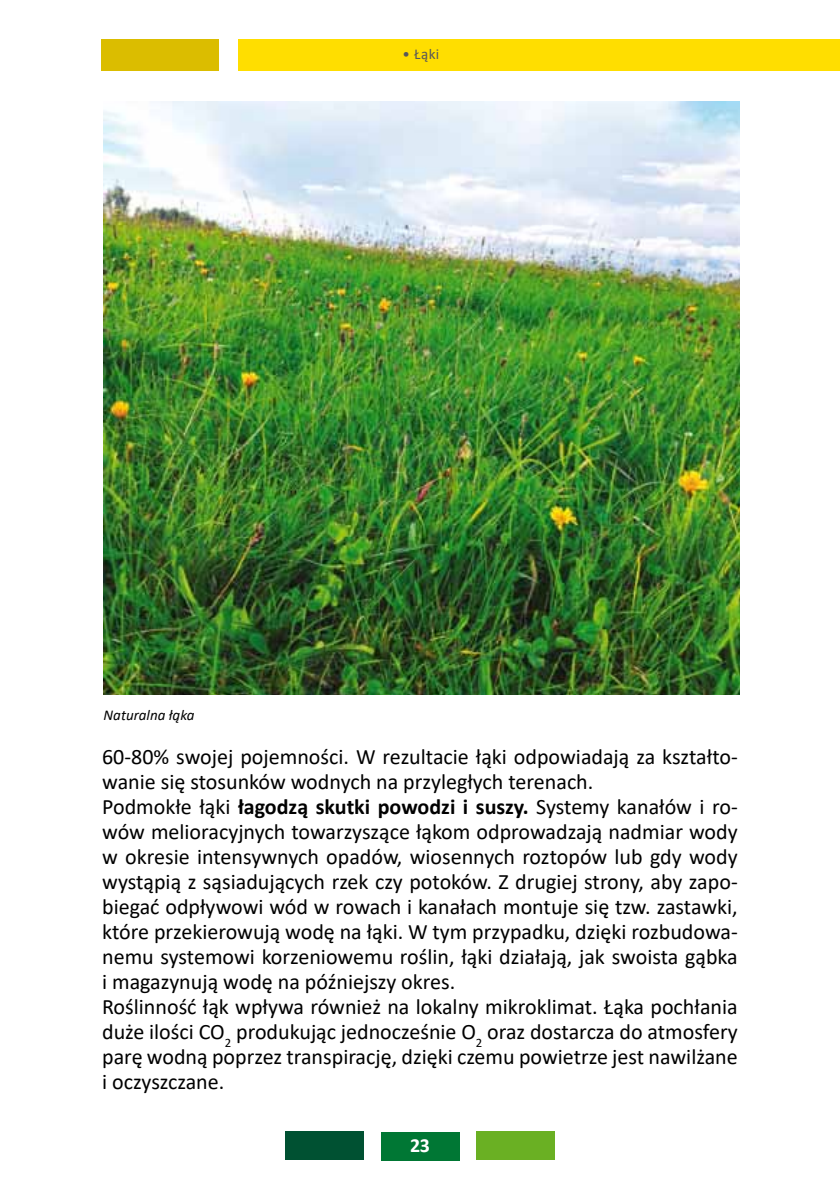
<style>
.page{position:relative;width:840px;height:1191px;background:#fff}
.page>*{position:absolute;margin:0;border:0;box-sizing:border-box;transform-origin:0 0}
.t1{font:22px/25px "Calibri";color:#000}
.t2{font:700 20px "Calibri";color:#fff}
.t3{font:italic 15px "Calibri";color:#000}
.t4{font:15px "Calibri";color:#58585a}
.s1{font-weight:700}
</style>
<div class="page">
<div style="left:238px;top:40px;width:601px;height:31px;background:#ffde00"></div>
<div style="left:102px;top:40px;width:117px;height:31px;background:#dbbd00"></div>
<div style="left:475px;top:1131px;width:79px;height:28px;background:#6ab023"></div>
<div style="left:380px;top:1132px;width:79px;height:29px;background:#007734"></div>
<div style="left:285px;top:1131px;width:79px;height:29px;background:#005132"></div>
<img style="left:103px;top:101px;width:635px;height:593px">
<p class="t4" style="left:402px;top:43px;width:38px">• Łąki</p>
<p class="t3" style="left:104px;top:704px;width:92px">Naturalna łąka</p>
<p class="t1" style="left:102px;top:743px;width:636px">60-80% swojej pojemności. W rezultacie łąki odpowiadają za kształto&shy;wanie się stosunków wodnych na przyległych terenach.<br>Podmokłe łąki <span class="s1">łagodzą skutki powodzi i suszy.</span> Systemy kanałów i ro&shy;wów melioracyjnych towarzyszące łąkom odprowadzają nadmiar wody w okresie intensywnych opadów, wiosennych roztopów lub gdy wody wystąpią z sąsiadujących rzek czy potoków. Z drugiej strony, aby zapo&shy;biegać odpływowi wód w rowach i kanałach montuje się tzw. zastawki, które przekierowują wodę na łąki. W tym przypadku, dzięki rozbudowa&shy;nemu systemowi korzeniowemu roślin, łąki działają, jak swoista gąbka i magazynują wodę na późniejszy okres.<br>Roślinność łąk wpływa również na lokalny mikroklimat. Łąka pochłania duże ilości CO<sub>2</sub> produkując jednocześnie O<sub>2</sub> oraz dostarcza do atmosfery parę wodną poprzez transpirację, dzięki czemu powietrze jest nawilżane i oczyszczane.</p>
<p class="t2" style="left:410px;top:1130px;width:21px">23</p>
</div>
